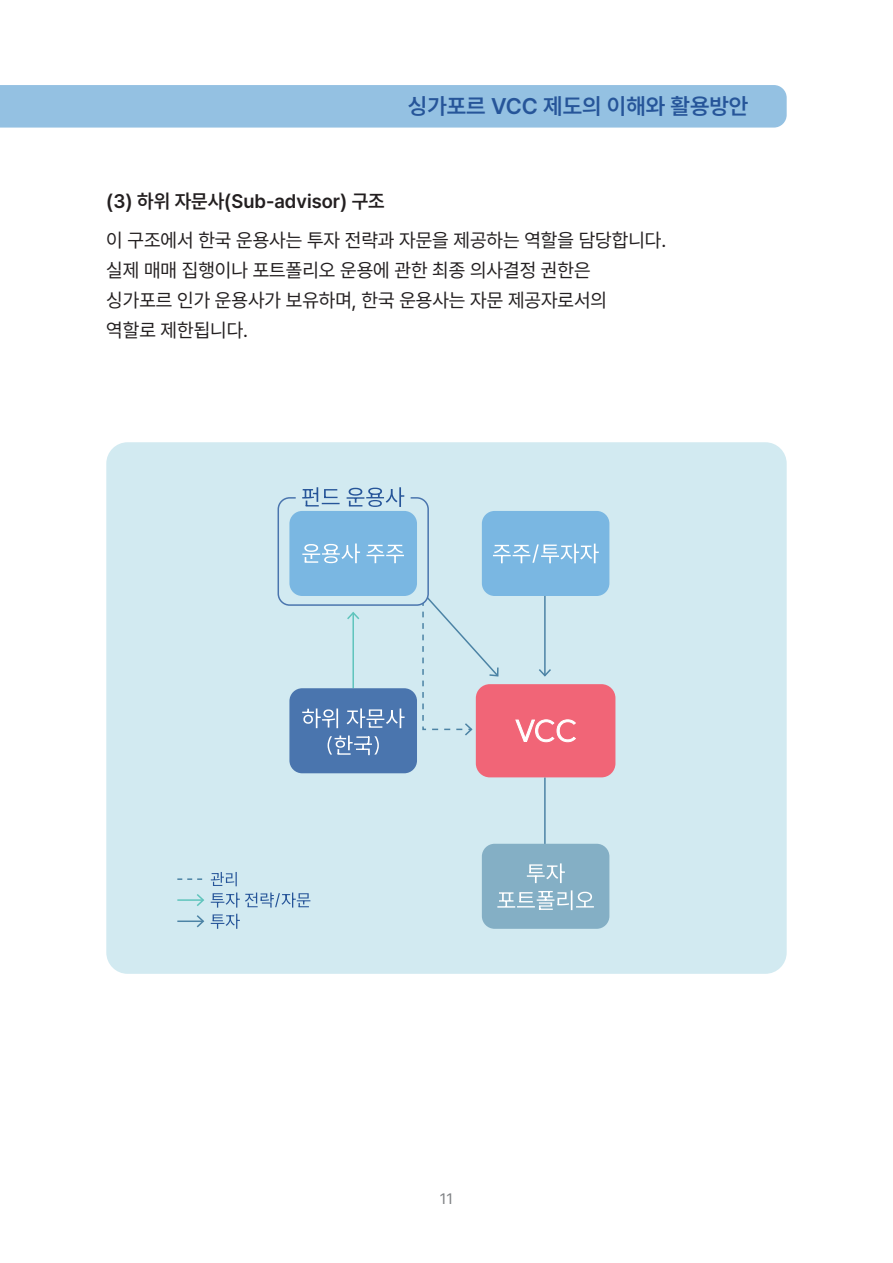
<style>
.page{position:relative;width:893px;height:1263px;background:#fff}
.page>*{position:absolute;margin:0;border:0;box-sizing:border-box;transform-origin:0 0}
.t1{font:600 22.5px "Pretendard";color:#265599}
.t2{font:19.5px "Pretendard";color:#231f20}
.t3{font:600 19.5px "Pretendard";color:#231f20}
.t4{font:15px "Pretendard";color:#808285}
</style>
<div class="page">
<div style="left:0;top:85px;width:787px;height:43px;background:#94c1e2"></div>
<div style="left:106px;top:442px;width:681px;height:532px;background:#d2eaf1;border-radius:21px"></div>
<hr style="left:352px;top:613px;width:2px;height:75px;background:#5fc4bc">
<svg style="left:347px;top:612px;width:13px;height:9px"></svg>
<svg style="left:422px;top:598px;width:77px;height:139px"></svg>
<hr style="left:544px;top:777px;width:2px;height:69px;background:#4c83a5">
<hr style="left:544px;top:584px;width:2px;height:91px;background:#4c83a5">
<svg style="left:539px;top:667px;width:12px;height:10px"></svg>
<svg style="left:302px;top:487px;width:38px;height:19px"></svg>
<svg style="left:348px;top:487px;width:56px;height:20px"></svg>
<div style="left:482px;top:511px;width:127px;height:85px;background:#7ab7e2;border-radius:13px"></div>
<svg style="left:493px;top:544px;width:106px;height:19px"></svg>
<div style="left:289px;top:688px;width:128px;height:85px;background:#4a75ae;border-radius:13px"></div>
<svg style="left:302px;top:708px;width:36px;height:20px"></svg>
<svg style="left:347px;top:708px;width:58px;height:20px"></svg>
<svg style="left:328px;top:735px;width:51px;height:20px"></svg>
<div style="left:482px;top:844px;width:127px;height:85px;background:#84afc5;border-radius:13px"></div>
<svg style="left:527px;top:863px;width:38px;height:20px"></svg>
<svg style="left:497px;top:890px;width:97px;height:20px"></svg>
<div style="left:289px;top:511px;width:128px;height:85px;background:#7ab7e2;border-radius:13px"></div>
<svg style="left:302px;top:543px;width:58px;height:20px"></svg>
<svg style="left:367px;top:545px;width:37px;height:18px"></svg>
<div style="left:278px;top:497px;width:151px;height:109px;border:2px solid #4a75ae;border-radius:11px"></div>
<svg style="left:211px;top:892px;width:99px;height:16px"></svg>
<svg style="left:211px;top:914px;width:29px;height:15px"></svg>
<hr style="left:177px;top:899px;width:26px;height:2px;background:#5fc4bc">
<hr style="left:177px;top:920px;width:26px;height:2px;background:#4c83a5">
<svg style="left:195px;top:894px;width:10px;height:34px"></svg>
<div style="left:476px;top:684px;width:139px;height:93px;background:#f16577;border-radius:14px"></div>
<svg style="left:515px;top:719px;width:61px;height:23px"></svg>
<svg style="left:177px;top:878px;width:25px;height:2px"></svg>
<svg style="left:211px;top:872px;width:26px;height:14px"></svg>
<p class="t1" style="left:408px;top:90px;width:342px">싱가포르 VCC 제도의 이해와 활용방안</p>
<p class="t3" style="left:106px;top:187px;width:280px">(3) 하위 자문사(Sub-advisor) 구조</p>
<p class="t2" style="left:106px;top:226px;width:561px">이 구조에서 한국 운용사는 투자 전략과 자문을 제공하는 역할을 담당합니다.</p>
<p class="t2" style="left:106px;top:256px;width:486px">실제 매매 집행이나 포트폴리오 운용에 관한 최종 의사결정 권한은</p>
<p class="t2" style="left:106px;top:286px;width:502px">싱가포르 인가 운용사가 보유하며, 한국 운용사는 자문 제공자로서의</p>
<p class="t2" style="left:106px;top:316px;width:143px">역할로 제한됩니다.</p>
<p class="t4" style="left:440px;top:1187px;width:15px">11</p>
</div>
